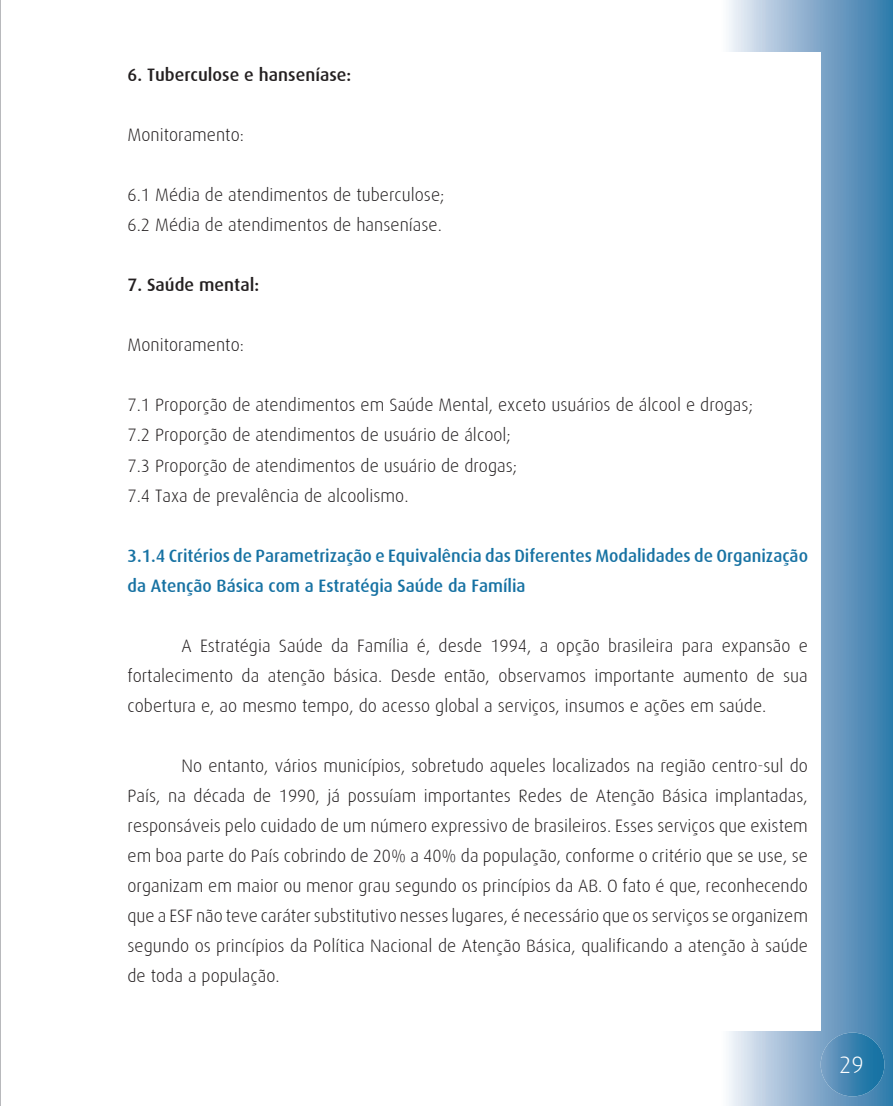
<style>
.page{position:relative;width:893px;height:1106px;background:#fff}
.page>*{position:absolute;margin:0;border:0;box-sizing:border-box;transform-origin:0 0}
.t1{font:300 24px "Dax";color:#fff}
.t2{font:300 18px/30px "Dax";color:#231f20}
.t3{font:500 18px/30px "Dax";color:#1772a3}
.t4{font:500 18px "Dax";color:#231f20}
</style>
<div class="page">
<svg style="left:729px;top:0;width:164px;height:1106px;background:#6497be"></svg>
<img style="left:821px;top:1032px;width:63px;height:64px;border-radius:32px">
<div style="left:128px;top:52px;width:693px;height:978px;background:#fff"></div>
<hr style="left:0;top:0;width:1px;height:1106px;background:#b8b9bc">
<p class="t4" style="left:128px;top:65px;width:225px">6. Tuberculose e hanseníase:</p>
<p class="t2" style="left:128px;top:120px;width:118px">Monitoramento:</p>
<p class="t2" style="left:128px;top:180px;width:318px">6.1 Média de atendimentos de tuberculose;<br>6.2 Média de atendimentos de hanseníase.</p>
<p class="t4" style="left:128px;top:275px;width:133px">7. Saúde mental:</p>
<p class="t2" style="left:128px;top:330px;width:118px">Monitoramento:</p>
<p class="t2" style="left:128px;top:390px;width:627px">7.1 Proporção de atendimentos em Saúde Mental, exceto usuários de álcool e drogas; 7.2 Proporção de atendimentos de usuário de álcool;<br>7.3 Proporção de atendimentos de usuário de drogas;<br>7.4 Taxa de prevalência de alcoolismo.</p>
<p class="t3" style="left:128px;top:540px;width:682px">3.1.4 Critérios de Parametrização e Equivalência das Diferentes Modalidades de Organização da Atenção Básica com a Estratégia Saúde da Família</p>
<p class="t2" style="left:128px;top:630px;width:682px;text-align:justify;text-indent:54px">A Estratégia Saúde da Família é, desde 1994, a opção brasileira para expansão e fortalecimento da atenção básica. Desde então, observamos importante aumento de sua cobertura e, ao mesmo tempo, do acesso global a serviços, insumos e ações em saúde.</p>
<p class="t2" style="left:128px;top:750px;width:682px;text-align:justify;text-indent:54px">No entanto, vários municípios, sobretudo aqueles localizados na região centro-sul do País, na década de 1990, já possuíam importantes Redes de Atenção Básica implantadas, responsáveis pelo cuidado de um número expressivo de brasileiros. Esses serviços que existem em boa parte do País cobrindo de 20% a 40% da população, conforme o critério que se use, se organizam em maior ou menor grau segundo os princípios da AB. O fato é que, reconhecendo que a ESF não teve caráter substitutivo nesses lugares, é necessário que os serviços se organizem segundo os princípios da Política Nacional de Atenção Básica, qualificando a atenção à saúde de toda a população.</p>
<h1 class="t1" style="left:839px;top:1051px;width:26px">29</h1>
</div>
